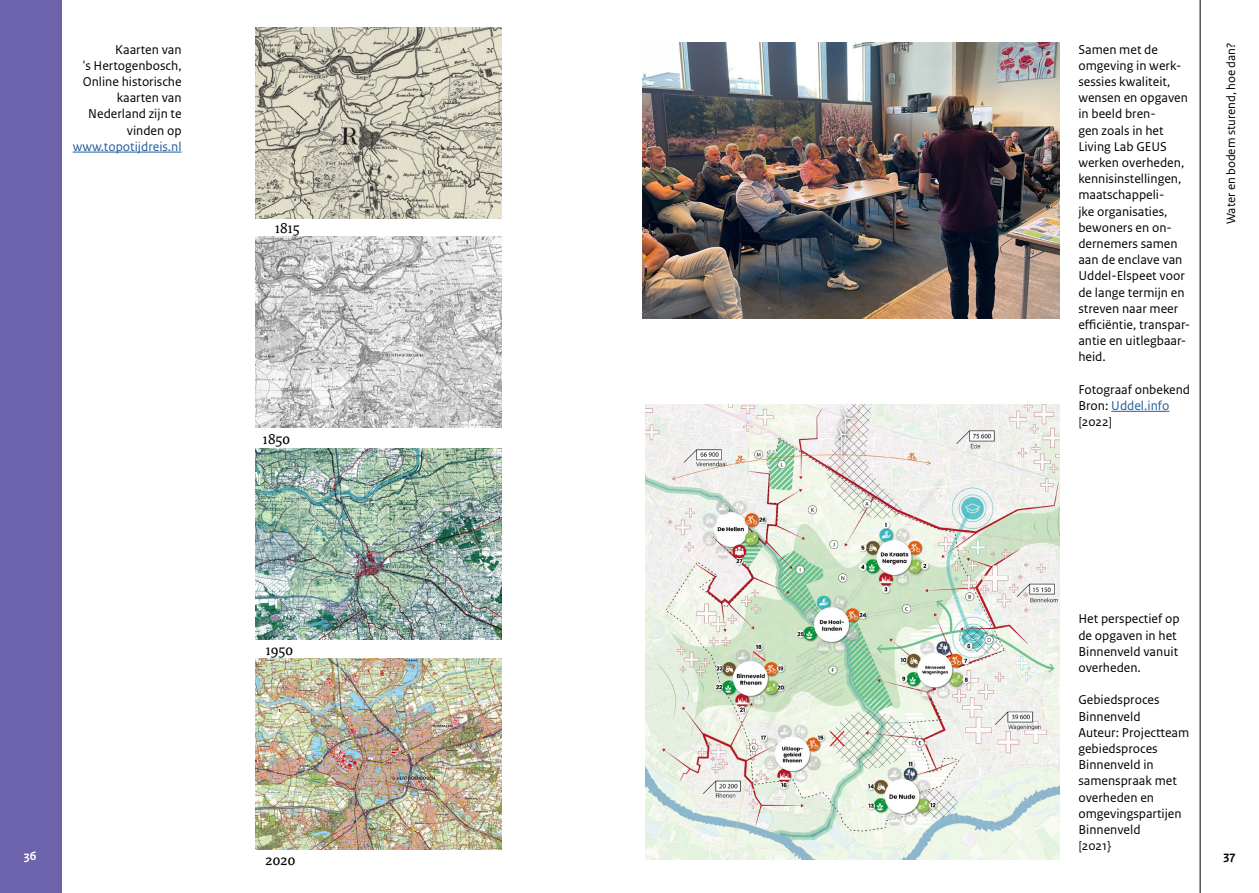
<style>
.page{position:relative;width:1259px;height:893px;background:#fff}
.page>*{position:absolute;margin:0;border:0;box-sizing:border-box;transform-origin:0 0}
.t1{font:15.75px "Rijksoverheid Serif";letter-spacing:-.005em;color:#000}
.t2{font:13.5px/16.2px "Rijksoverheid Sans Text";color:#000}
.t3{font:13.5px "Rijksoverheid Sans Text";color:#215e9e}
.t4{font:12.75px "Rijksoverheid Sans Text";color:#000}
.t5{font:700 12.75px "Rijksoverheid Sans Text";color:#000}
.t6{font:700 12.75px "Rijksoverheid Sans Text";color:#fff}
.s1{color:#215e9e}
</style>
<div class="page">
<hr style="left:1199px;top:0;width:1px;height:893px;background:#000">
<div style="left:0;top:0;width:62px;height:893px;background:#6c63ac"></div>
<img style="left:255px;top:28px;width:246px;height:191px">
<img style="left:255px;top:658px;width:246px;height:191px">
<img style="left:255px;top:448px;width:246px;height:191px">
<img style="left:255px;top:236px;width:246px;height:191px">
<img style="left:642px;top:43px;width:417px;height:275px">
<hr style="left:1059px;top:405px;width:1px;height:454px;background:#000">
<img style="left:645px;top:405px;width:414px;height:454px">
<hr style="left:73px;top:152px;width:109px;height:1px;background:#215e9e">
<hr style="left:1111px;top:411px;width:58px;height:1px;background:#215e9e">
<p class="t2" style="left:83px;top:41px;width:100px;text-align:right">Kaarten van<br>'s Hertogenbosch,<br>Online historische kaarten van<br>Nederland zijn te vinden op</p>
<p class="t3" style="left:73px;top:139px;width:110px">www.topotijdreis.nl</p>
<p class="t6" style="left:24px;top:849px;width:14px">36</p>
<p class="t1" style="left:275px;top:219px;width:26px">1815</p>
<p class="t1" style="left:263px;top:429px;width:29px">1850</p>
<p class="t1" style="left:265px;top:640px;width:29px">1950</p>
<p class="t1" style="left:265px;top:850px;width:32px">2020</p>
<p class="t2" style="left:1078px;top:41px;width:113px">Samen met de omgeving in werk&shy;sessies kwaliteit, wensen en opgaven in beeld bren-<br>gen zoals in het<br>Living Lab GEUS werken overheden, kennisinstellingen, maatschappeli-<br>jke organisaties, bewoners en on&shy;dernemers samen aan de enclave van<br>Uddel-Elspeet voor de lange termijn en streven naar meer efficiëntie, transpar&shy;antie en uitlegbaar&shy;heid.</p>
<p class="t2" style="left:1078px;top:381px;width:113px">Fotograaf onbekend<br>Bron: <span class="s1">Uddel.info </span>[2022]</p>
<p class="t4" style="left:1223px;top:224px;width:183px;rotate:-90deg">Water en bodem sturend, hoe dan?</p>
<p class="t2" style="left:1078px;top:611px;width:103px">Het perspectief op de opgaven in het<br>Binnenveld vanuit overheden.</p>
<p class="t2" style="left:1078px;top:692px;width:112px">Gebiedsproces<br>Binnenveld<br>Auteur: Projectteam gebiedsproces<br>Binnenveld in samenspraak met overheden en omgevingspartijen<br>Binnenveld<br>[2021}</p>
<p class="t5" style="left:1223px;top:849px;width:13px">37</p>
</div>
